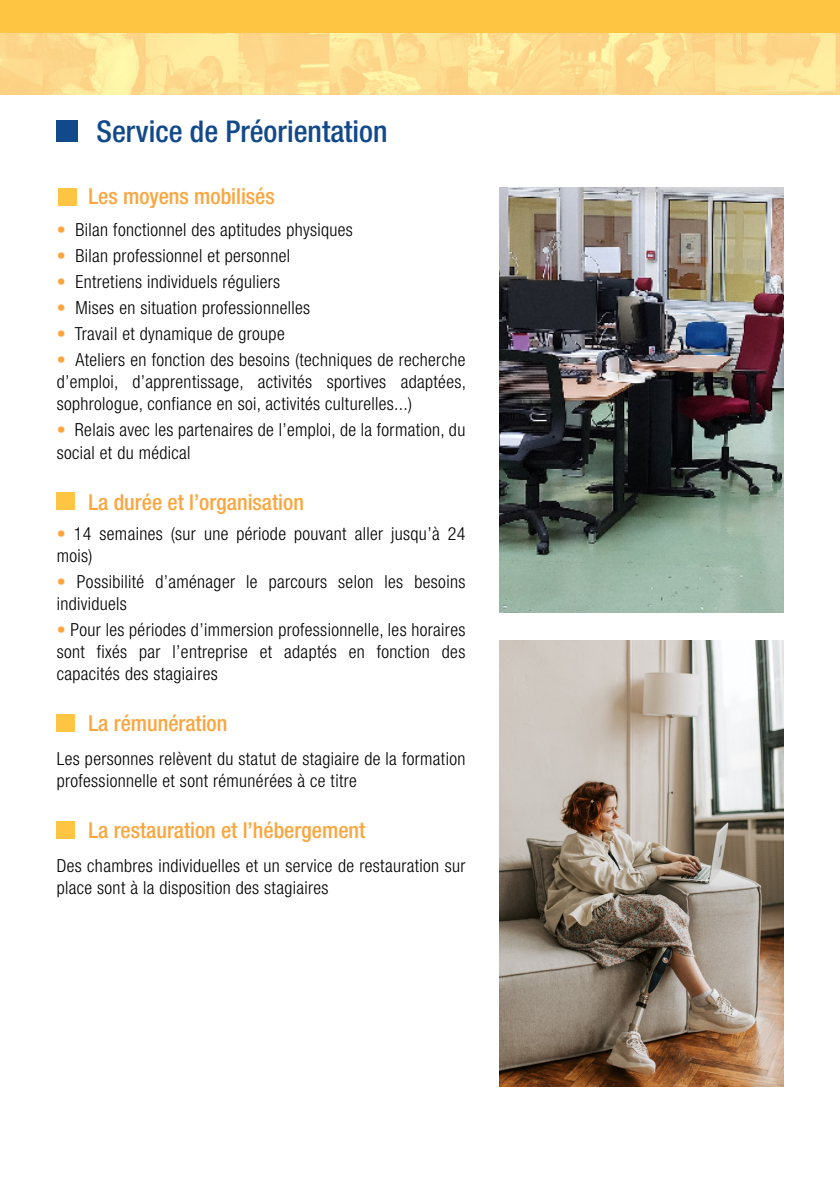
<style>
.page{position:relative;width:840px;height:1191px;background:#fff}
.page>*{position:absolute;margin:0;border:0;box-sizing:border-box;transform-origin:0 0}
.t1{font:500 condensed 30px "Helvetica Neue LT Std";color:#12498b}
.t2{font:500 condensed 22px "Helvetica Neue";color:#faa63f}
.t3{font:300 condensed 18px/22px "Helvetica Neue LT Std";letter-spacing:.02em;color:#000001}
.s1{color:#faa63f}
</style>
<div class="page">
<img style="left:0;top:32px;width:839px;height:62px">
<div style="left:57px;top:120px;width:21px;height:21px;background:#12498b"></div>
<div style="left:0;top:0;width:839px;height:32px;background:#fec542"></div>
<div style="left:58px;top:189px;width:18px;height:17px;background:#fec542"></div>
<div style="left:57px;top:492px;width:18px;height:18px;background:#fec542"></div>
<div style="left:57px;top:714px;width:18px;height:17px;background:#fec542"></div>
<img style="left:499px;top:187px;width:283px;height:426px">
<img style="left:499px;top:640px;width:283px;height:446px">
<div style="left:57px;top:821px;width:18px;height:17px;background:#fec542"></div>
<p class="t1" style="left:96px;top:113px;width:292px">Service de Préorientation</p>
<p class="t2" style="left:88px;top:183px;width:188px">Les moyens mobilisés</p>
<p class="t3" style="left:57px;top:219px;width:297px"><span class="s1">•</span> Bilan fonctionnel des aptitudes physiques</p>
<p class="t3" style="left:57px;top:245px;width:235px"><span class="s1">•</span> Bilan professionnel et personnel</p>
<p class="t3" style="left:57px;top:271px;width:225px"><span class="s1">•</span> Entretiens individuels réguliers</p>
<p class="t3" style="left:57px;top:297px;width:255px"><span class="s1">•</span> Mises en situation professionnelles</p>
<p class="t3" style="left:57px;top:323px;width:229px"><span class="s1">•</span> Travail et dynamique de groupe</p>
<p class="t3" style="left:57px;top:349px;width:410px;text-align:justify"><span class="s1">•</span> Ateliers en fonction des besoins (techniques de recherche d’emploi, d’apprentissage, activités sportives adaptées, sophrologue, confiance en soi, activités culturelles...)</p>
<p class="t3" style="left:57px;top:419px;width:410px"><span class="s1">•</span> Relais avec les partenaires de l’emploi, de la formation, du social et du médical</p>
<p class="t2" style="left:88px;top:489px;width:217px">La durée et l’organisation</p>
<p class="t3" style="left:57px;top:522px;width:410px"><span class="s1">•</span> 14 semaines (sur une période pouvant aller jusqu’à 24 mois)</p>
<p class="t3" style="left:57px;top:570px;width:410px"><span class="s1">•</span> Possibilité d’aménager le parcours selon les besoins individuels</p>
<p class="t3" style="left:57px;top:618px;width:410px;text-align:justify"><span class="s1">•</span> Pour les périodes d’immersion professionnelle, les horaires sont fixés par l’entreprise et adaptés en fonction des capacités des stagiaires</p>
<p class="t2" style="left:88px;top:710px;width:140px">La rémunération</p>
<p class="t3" style="left:57px;top:747px;width:410px">Les personnes relèvent du statut de stagiaire de la formation professionnelle et sont rémunérées à ce titre</p>
<p class="t2" style="left:88px;top:817px;width:278px">La restauration et l’hébergement</p>
<p class="t3" style="left:57px;top:855px;width:410px">Des chambres individuelles et un service de restauration sur place sont à la disposition des stagiaires</p>
</div>
